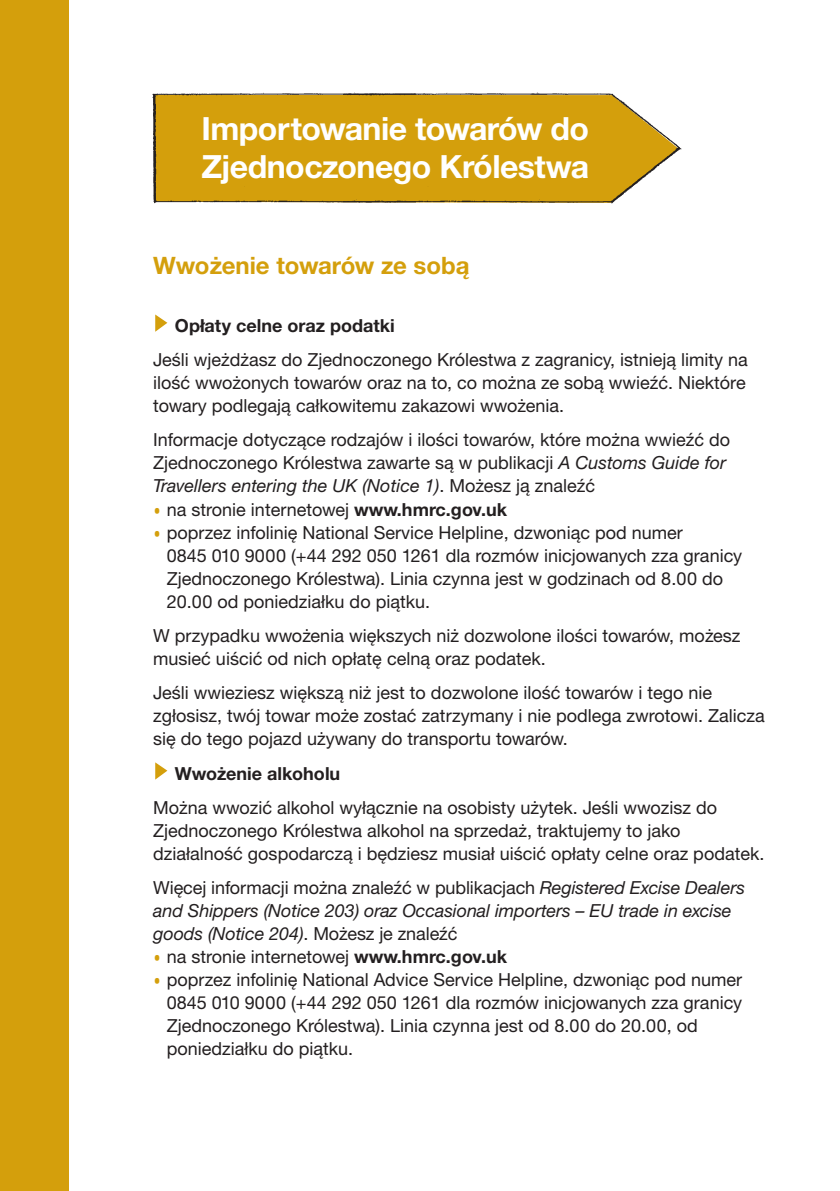
<style>
.page{position:relative;width:840px;height:1191px;background:#fff}
.page>*{position:absolute;margin:0;border:0;box-sizing:border-box;transform-origin:0 0}
.t1{font:700 32px/38.4px "Helvetica Neue CE";letter-spacing:-.015em;color:#fff}
.t2{font:700 24px "Helvetica Neue CE";color:#d49f0c}
.t3{font:18px/23px "Helvetica Neue CE";color:#231f20}
.t4{font:italic 18px/23px "Helvetica Neue CE";letter-spacing:-.005em;color:#231f20}
.t5{font:700 18px "Helvetica Neue CE";color:#231f20}
.s1{font-style:italic}
.s2{font-family:"IR Modena";color:#d49f0c}
.s3{font-weight:700}
.s4{font-style:normal}
</style>
<div class="page">
<img style="left:415px;top:92px;width:267px;height:112px">
<img style="left:152px;top:92px;width:263px;height:112px">
<div style="left:0;top:0;width:68px;height:1191px;background:#d49f0c"></div>
<svg style="left:155px;top:762px;width:12px;height:17px"></svg>
<svg style="left:155px;top:314px;width:12px;height:18px"></svg>
<h1 class="t1" style="left:201px;top:112px;width:389px">Importowanie towarów do<br>Zjednoczonego Królestwa</h1>
<h2 class="t2" style="left:153px;top:257px;width:318px">Wwożenie towarów ze sobą</h2>
<p class="t5" style="left:175px;top:319px;width:221px">Opłaty celne oraz podatki</p>
<p class="t3" style="left:153px;top:350px;width:596px">Jeśli wjeżdżasz do Zjednoczonego Królestwa z zagranicy, istnieją limity na ilość wwożonych towarów oraz na to, co można ze sobą wwieźć. Niektóre towary podlegają całkowitemu zakazowi wwożenia.</p>
<p class="t3" style="left:153px;top:430px;width:578px">Informacje dotyczące rodzajów i ilości towarów, które można wwieźć do<br>Zjednoczonego Królestwa zawarte są w publikacji <span class="s1">A Customs Guide for<br>Travellers entering the UK (Notice 1)</span>. Możesz ją znaleźć</p>
<p class="t3" style="left:153px;top:499px;width:355px"><span class="s2">•</span> na stronie internetowej <span class="s3">www.hmrc.gov.uk</span></p>
<p class="t3" style="left:167px;top:522px;width:576px;text-indent:-14px"><span class="s2">•</span> poprzez infolinię National Service Helpline, dzwoniąc pod numer<br>0845 010 9000 (+44 292 050 1261 dla rozmów inicjowanych zza granicy Zjednoczonego Królestwa). Linia czynna jest w godzinach od 8.00 do 20.00 od poniedziałku do piątku.</p>
<p class="t3" style="left:153px;top:626px;width:588px">W przypadku wwożenia większych niż dozwolone ilości towarów, możesz musieć uiścić od nich opłatę celną oraz podatek.</p>
<p class="t3" style="left:153px;top:683px;width:613px">Jeśli wwieziesz większą niż jest to dozwolone ilość towarów i tego nie zgłosisz, twój towar może zostać zatrzymany i nie podlega zwrotowi. Zalicza się do tego pojazd używany do transportu towarów.</p>
<p class="t5" style="left:175px;top:766px;width:167px">Wwożenie alkoholu</p>
<p class="t3" style="left:153px;top:798px;width:612px">Można wwozić alkohol wyłącznie na osobisty użytek. Jeśli wwozisz do<br>Zjednoczonego Królestwa alkohol na sprzedaż, traktujemy to jako działalność gospodarczą i będziesz musiał uiścić opłaty celne oraz podatek.</p>
<p class="t4" style="left:153px;top:878px;width:593px"><span class="s4">Więcej informacji można znaleźć w publikacjach</span> Registered Excise Dealers and Shippers (Notice 203) oraz Occasional importers – EU trade in excise goods (Notice 204)<span class="s4">. Możesz je znaleźć</span></p>
<p class="t3" style="left:153px;top:947px;width:355px"><span class="s2">•</span> na stronie internetowej <span class="s3">www.hmrc.gov.uk</span></p>
<p class="t3" style="left:167px;top:970px;width:576px;text-indent:-13px"><span class="s2">•</span> poprzez infolinię National Advice Service Helpline, dzwoniąc pod numer 0845 010 9000 (+44 292 050 1261 dla rozmów inicjowanych zza granicy Zjednoczonego Królestwa). Linia czynna jest od 8.00 do 20.00, od poniedziałku do piątku.</p>
</div>
